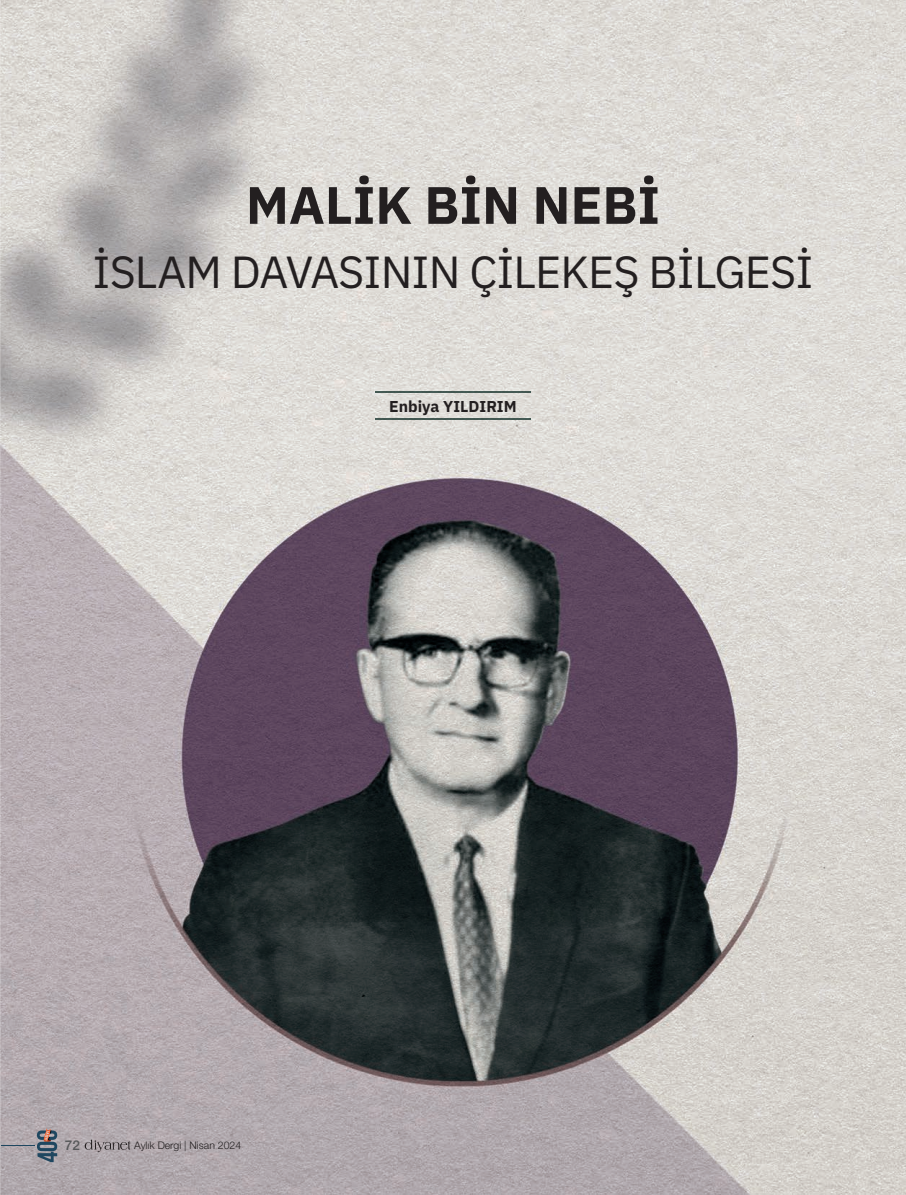
<style>
.page{position:relative;width:906px;height:1195px;background:#fff}
.page>*{position:absolute;margin:0;border:0;box-sizing:border-box;transform-origin:0 0}
.t1{font:700 52.5px "IBM Plex Sans";color:#231f20}
.t2{font:45px "IBM Plex Sans";letter-spacing:-.02em;color:#231f20}
.t3{font:700 15.75px "IBM Plex Sans";color:#231f20}
.t4{font:500 13.5px "Helvetica Neue LT Pro";color:#57585a}
.t5{font:300 10.5px "Helvetica Neue LT Pro";color:#231f20}
</style>
<div class="page">
<img style="left:0;top:0;width:906px;height:1195px">
<img style="left:375px;top:419px;width:155px;height:1px">
<img style="left:375px;top:392px;width:155px;height:1px">
<svg style="left:37px;top:1128px;width:20px;height:34px"></svg>
<hr style="left:1px;top:1145px;width:34px;height:1px;background:#1f4760">
<svg style="left:85px;top:1139px;width:46px;height:13px"></svg>
<p class="t1" style="left:246px;top:163px;width:416px">MALİK BİN NEBİ</p>
<p class="t2" style="left:93px;top:238px;width:722px">İSLAM DAVASININ ÇİLEKEŞ BİLGESİ</p>
<p class="t3" style="left:389px;top:394px;width:129px">Enbiya YILDIRIM</p>
<p class="t4" style="left:65px;top:1137px;width:17px">72</p>
<p class="t5" style="left:134px;top:1139px;width:108px">Aylık Dergi | Nisan 2024</p>
</div>
